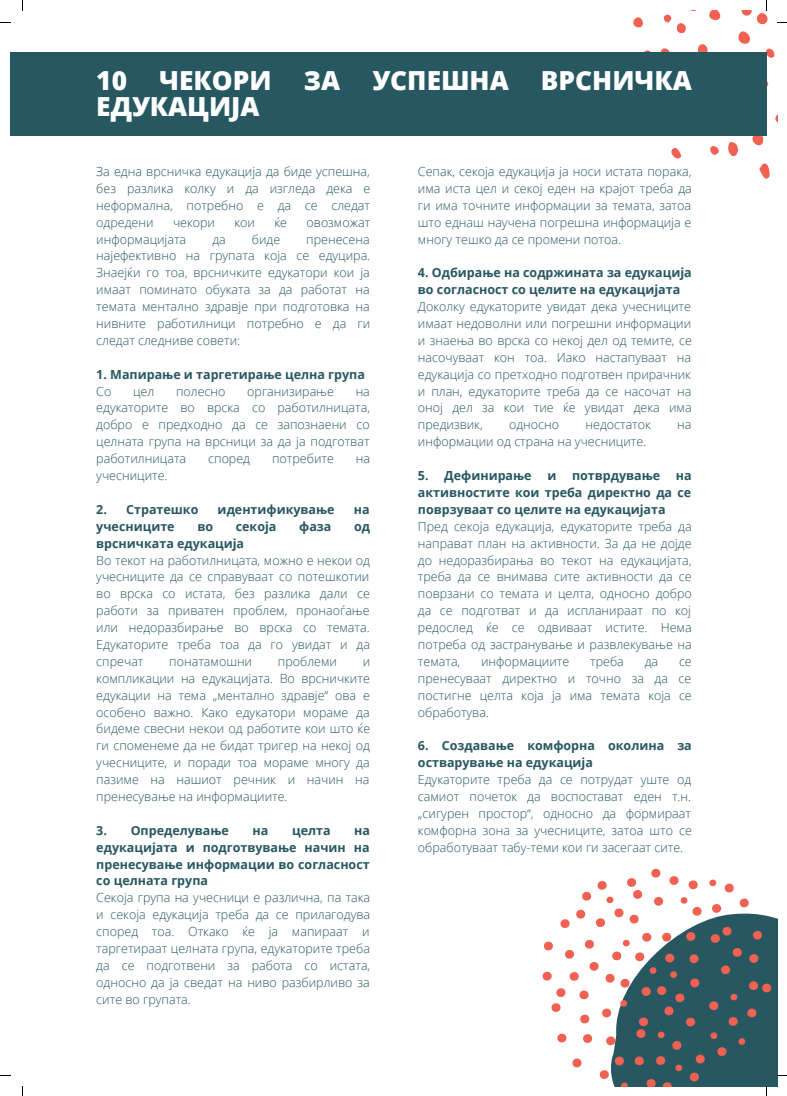
<style>
.page{position:relative;width:787px;height:1096px;background:#fff}
.page>*{position:absolute;margin:0;border:0;box-sizing:border-box;transform-origin:0 0}
.t1{font:800 26.25px/26.2px "Open Sans";color:#fff}
.t2{font:300 12.5px/16.9px "Open Sans";color:#275761;text-align:justify}
.t3{font:700 12.5px/16.9px "Open Sans";color:#275761;text-align:justify}
</style>
<div class="page">
<svg style="left:728px;top:142px;width:10px;height:14px"></svg>
<svg style="left:738px;top:31px;width:12px;height:13px"></svg>
<svg style="left:759px;top:163px;width:11px;height:15px"></svg>
<svg style="left:660px;top:48px;width:11px;height:5px"></svg>
<svg style="left:752px;top:136px;width:11px;height:9px"></svg>
<svg style="left:709px;top:10px;width:11px;height:10px"></svg>
<svg style="left:643px;top:50px;width:10px;height:3px"></svg>
<svg style="left:698px;top:44px;width:10px;height:9px"></svg>
<svg style="left:671px;top:148px;width:10px;height:11px"></svg>
<svg style="left:633px;top:17px;width:10px;height:10px"></svg>
<svg style="left:677px;top:23px;width:9px;height:10px"></svg>
<svg style="left:766px;top:49px;width:8px;height:9px"></svg>
<svg style="left:710px;top:146px;width:9px;height:9px"></svg>
<svg style="left:775px;top:115px;width:2px;height:7px"></svg>
<svg style="left:664px;top:15px;width:7px;height:7px"></svg>
<div style="left:10px;top:53px;width:757px;height:83px;background:#275761"></div>
<svg style="left:742px;top:0;width:25px;height:24px"></svg>
<svg style="left:542px;top:868px;width:245px;height:227px"></svg>
<h1 class="t1" style="left:96px;top:66px;width:597px">10 ЧЕКОРИ ЗА УСПЕШНА ВРСНИЧКА<br>ЕДУКАЦИЈА</h1>
<p class="t2" style="left:96px;top:163px;width:275px">За една врсничка едукација да биде успешна, без разлика колку и да изгледа дека е неформална, потребно е да се следат одредени</p>
<p class="t2" style="left:173px;top:213px;width:44px">чекори</p>
<p class="t2" style="left:235px;top:213px;width:22px">кои</p>
<p class="t2" style="left:275px;top:213px;width:14px">ќе</p>
<p class="t2" style="left:307px;top:213px;width:65px">овозможат</p>
<p class="t2" style="left:96px;top:230px;width:91px">информацијата</p>
<p class="t2" style="left:212px;top:230px;width:15px">да</p>
<p class="t2" style="left:252px;top:230px;width:30px">биде</p>
<p class="t2" style="left:96px;top:230px;width:275px;text-indent:210px">пренесена најефективно на групата која се едуцира.<br>Знаејќи го тоа, врсничките едукатори кои ја имаат поминато обуката за да работат на темата ментално здравје при подготовка на нивните работилници потребно е да ги следат следниве совети:</p>
<p class="t3" style="left:96px;top:365px;width:270px">1. Мапирање и таргетирање целна група</p>
<p class="t2" style="left:96px;top:382px;width:17px">Со</p>
<p class="t2" style="left:133px;top:382px;width:23px">цел</p>
<p class="t2" style="left:176px;top:382px;width:51px">полесно</p>
<p class="t2" style="left:247px;top:382px;width:88px">организирање</p>
<p class="t2" style="left:96px;top:382px;width:275px;text-indent:259px">на едукаторите во врска со работилницата, добро е предходно да се запознаени со целната група на врсници за да ја подготват работилницата</p>
<p class="t2" style="left:208px;top:450px;width:43px">според</p>
<p class="t2" style="left:272px;top:450px;width:63px">потребите</p>
<p class="t2" style="left:356px;top:450px;width:16px">на</p>
<p class="t2" style="left:96px;top:466px;width:73px">учесниците.</p>
<p class="t3" style="left:96px;top:500px;width:104px">2. Стратешко</p>
<p class="t3" style="left:218px;top:500px;width:118px">идентификување</p>
<p class="t3" style="left:354px;top:500px;width:17px">на</p>
<p class="t3" style="left:96px;top:517px;width:80px">учесниците</p>
<p class="t3" style="left:197px;top:517px;width:17px">во</p>
<p class="t3" style="left:236px;top:517px;width:42px">секоја</p>
<p class="t3" style="left:299px;top:517px;width:34px">фаза</p>
<p class="t3" style="left:354px;top:517px;width:18px">од</p>
<p class="t3" style="left:96px;top:534px;width:149px">врсничката едукација</p>
<p class="t2" style="left:96px;top:551px;width:275px">Во текот на работилницата, можно е некои од учесниците да се справуваат со потешкотии во врска со истата, без разлика дали се работи за приватен проблем, пронаоѓање или недоразбирање во врска со темата.<br>Едукаторите треба тоа да го увидат и да спречат</p>
<p class="t2" style="left:169px;top:652px;width:84px">понатамошни</p>
<p class="t2" style="left:278px;top:652px;width:61px">проблеми</p>
<p class="t2" style="left:96px;top:652px;width:275px;text-indent:266px">и компликации на едукацијата. Во врсничките едукации на тема „ментално здравје“ ова е особено важно. Како едукатори мораме да бидеме свесни некои од работите кои што ќе ги споменеме да не бидат тригер на некој од учесниците, и поради тоа мораме многу да пазиме на нашиот речник и начин на пренесување на информациите.</p>
<p class="t3" style="left:96px;top:821px;width:134px">3. Определување</p>
<p class="t3" style="left:253px;top:821px;width:17px">на</p>
<p class="t3" style="left:292px;top:821px;width:40px">целта</p>
<p class="t3" style="left:96px;top:821px;width:275px;text-indent:258px">на едукацијата и подготвување начин на пренесување информации во согласност со целната група</p>
<p class="t2" style="left:96px;top:889px;width:275px">Секоја група на учесници е различна, па така и секоја едукација треба да се прилагодува според тоа. Откако ќе ја мапираат и таргетираат целната група, едукаторите треба да се подготвени за работа со истата, односно да ја сведат на ниво разбирливо за сите во групата.</p>
<p class="t2" style="left:418px;top:163px;width:275px">Сепак, секоја едукација ја носи истата порака, има иста цел и секој еден на крајот треба да ги има точните информации за темата, затоа што еднаш научена погрешна информација е многу тешко да се промени потоа.</p>
<p class="t3" style="left:418px;top:264px;width:275px">4. Одбирање на содржината за едукација во согласност со целите на едукацијата</p>
<p class="t2" style="left:418px;top:298px;width:275px">Доколку едукаторите увидат дека учесниците имаат недоволни или погрешни информации и знаења во врска со некој дел од темите, се насочуваат кон тоа. Иако настапуваат на едукација со претходно подготвен прирачник и план, едукаторите треба да се насочат на оној дел за кои тие ќе увидат дека има предизвик,</p>
<p class="t2" style="left:509px;top:416px;width:51px">односно</p>
<p class="t2" style="left:585px;top:416px;width:67px">недостаток</p>
<p class="t2" style="left:677px;top:416px;width:16px">на</p>
<p class="t2" style="left:418px;top:433px;width:230px">информации од страна на учесниците.</p>
<p class="t3" style="left:418px;top:466px;width:115px">5. Дефинирање</p>
<p class="t3" style="left:547px;top:466px;width:11px">и</p>
<p class="t3" style="left:572px;top:466px;width:90px">потврдување</p>
<p class="t3" style="left:418px;top:466px;width:275px;text-indent:258px">на активностите кои треба директно да се поврзуваат со целите на едукацијата</p>
<p class="t2" style="left:418px;top:517px;width:275px">Пред секоја едукација, едукаторите треба да направат план на активности. За да не дојде до недоразбирања во текот на едукацијата, треба да се внимава сите активности да се поврзани со темата и целта, односно добро да се подготват и да испланираат по кој редослед ќе се одвиваат истите. Нема потреба од застранување и развлекување на темата,</p>
<p class="t2" style="left:481px;top:652px;width:90px">информациите</p>
<p class="t2" style="left:590px;top:652px;width:35px">треба</p>
<p class="t2" style="left:645px;top:652px;width:15px">да</p>
<p class="t2" style="left:418px;top:652px;width:275px;text-indent:261px">се пренесуваат директно и точно за да се постигне целта која ја има темата која се обработува.</p>
<p class="t3" style="left:418px;top:737px;width:275px">6. Создавање комфорна околина за остварување на едукација</p>
<p class="t2" style="left:418px;top:770px;width:275px">Едукаторите треба да се потрудат уште од самиот почеток да воспостават еден т.н. „сигурен простор“, односно да формираат комфорна зона за учесниците, затоа што се обработуваат табу-теми кои ги засегаат сите.</p>
</div>
